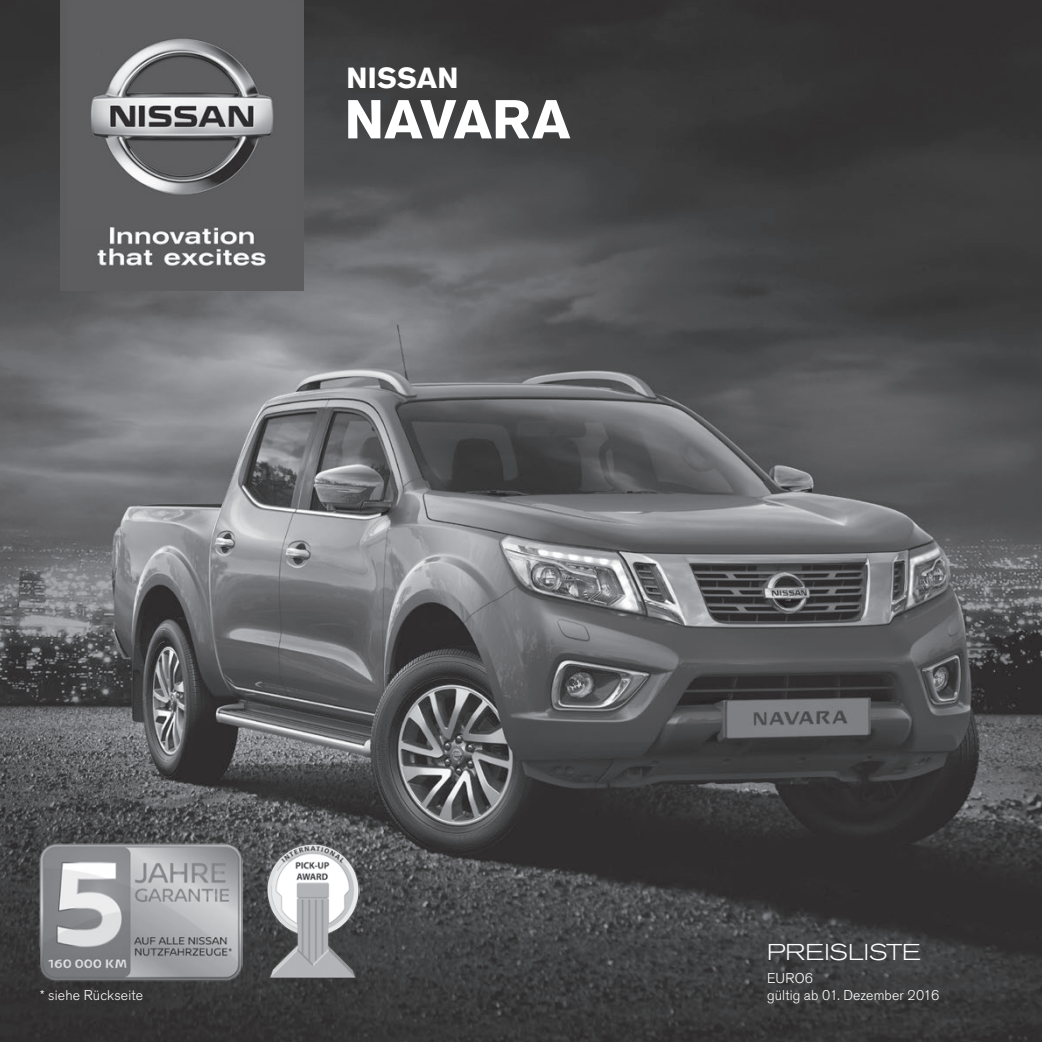
<style>
.page{position:relative;width:1042px;height:1042px;background:#fff}
.page>*{position:absolute;margin:0;border:0;box-sizing:border-box;transform-origin:0 0}
.t1{font:700 54.25px "Nissan AG";color:#fff}
.t2{font:700 28.88px "Nissan AG";letter-spacing:.01em;color:#fff}
.t3{font:300 expanded 22.75px "Nissan AG";color:#fff}
.t4{font:300 14px/17.5px "Nissan AG";letter-spacing:.015em;color:#fff}
</style>
<div class="page">
<img style="left:0;top:0;width:1042px;height:1042px">
<img style="left:61px;top:0;width:242px;height:290px">
<img style="left:266px;top:843px;width:94px;height:135px">
<img style="left:38px;top:842px;width:204px;height:139px">
<h2 class="t2" style="left:346px;top:62px;width:114px">NISSAN</h2>
<h1 class="t1" style="left:345px;top:88px;width:227px">NAVARA</h1>
<p class="t4" style="left:40px;top:986px;width:105px">* siehe Rückseite</p>
<h3 class="t3" style="left:767px;top:939px;width:155px">PREISLISTE</h3>
<p class="t4" style="left:767px;top:969px;width:174px">EURO6<br>gültig ab 01. Dezember 2016</p>
</div>
